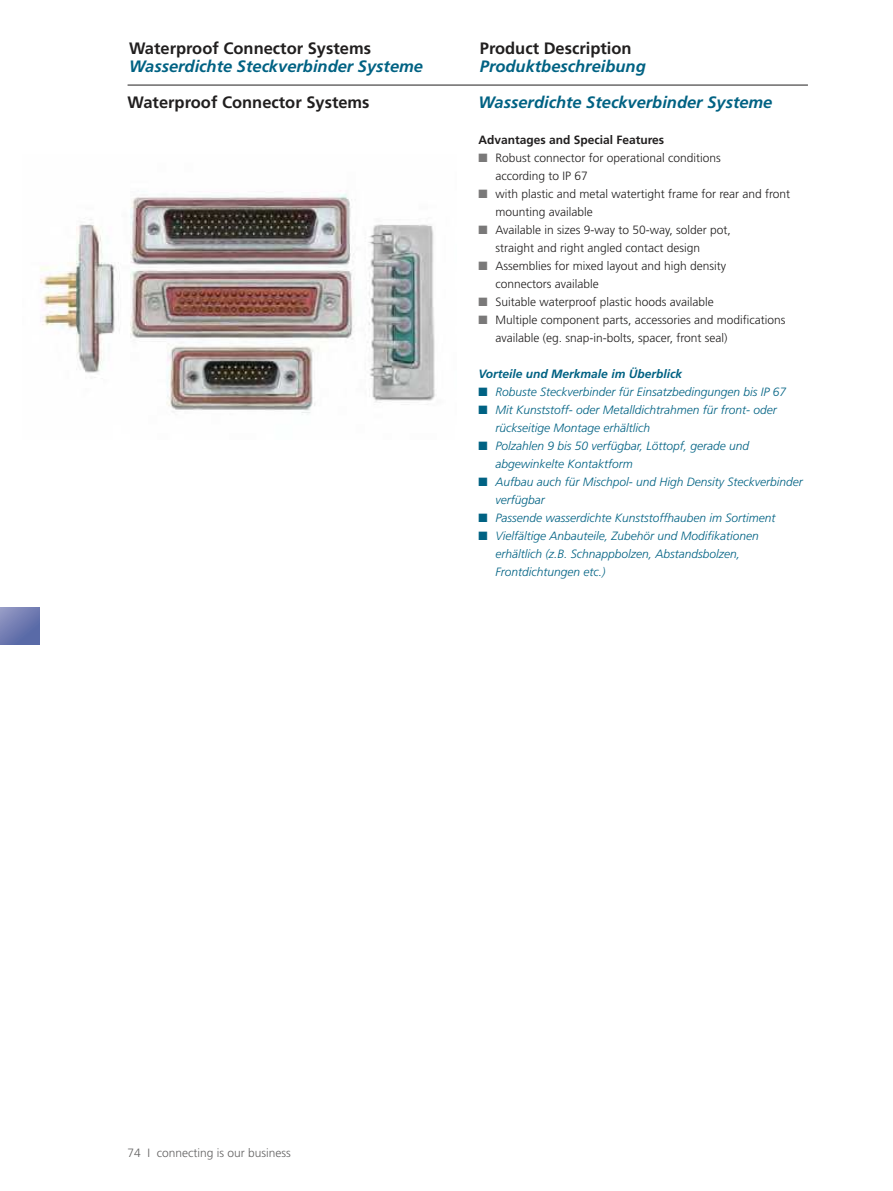
<style>
.page{position:relative;width:893px;height:1191px;background:#fff}
.page>*{position:absolute;margin:0;border:0;box-sizing:border-box;transform-origin:0 0}
.t1{font:italic 700 16.5px "Frutiger LT Std";color:#006283}
.t2{font:700 16.5px "Frutiger LT Std";color:#211f1f}
.t3{font:italic 300 12px/18px "Frutiger LT Std";color:#006283}
.t4{font:300 12px/18px "Frutiger LT Std";color:#211f1f}
.t5{font:italic 700 12px "Frutiger LT Std";color:#006283}
.t6{font:700 12px "Frutiger LT Std";color:#211f1f}
.t7{font:300 12px "Frutiger LT Std";color:#636262}
.s1{color:#7a7979}
</style>
<div class="page">
<hr style="left:128px;top:85px;width:680px;height:1px;background:#211f1f">
<svg style="left:0;top:608px;width:39px;height:36px"></svg>
<img style="left:40px;top:190px;width:395px;height:225px">
<h1 class="t2" style="left:129px;top:41px;width:244px">Waterproof Connector Systems</h1>
<h1 class="t1" style="left:129px;top:58px;width:296px">Wasserdichte Steckverbinder Systeme</h1>
<h1 class="t2" style="left:480px;top:41px;width:153px">Product Description</h1>
<h1 class="t1" style="left:480px;top:58px;width:167px">Produktbeschreibung</h1>
<h1 class="t2" style="left:128px;top:95px;width:244px">Waterproof Connector Systems</h1>
<h1 class="t1" style="left:478px;top:94px;width:296px">Wasserdichte Steckverbinder Systeme</h1>
<p class="t6" style="left:478px;top:135px;width:187px">Advantages and Special Features</p>
<p class="t4" style="left:495px;top:150px;width:227px;text-indent:-17px"><span class="s1">■</span> Robust connector for operational conditions according to IP 67</p>
<p class="t4" style="left:495px;top:186px;width:296px;text-indent:-17px"><span class="s1">■</span> with plastic and metal watertight frame for rear and front mounting available</p>
<p class="t4" style="left:495px;top:222px;width:237px;text-indent:-17px"><span class="s1">■</span> Available in sizes 9-way to 50-way, solder pot, straight and right angled contact design</p>
<p class="t4" style="left:495px;top:258px;width:232px;text-indent:-17px"><span class="s1">■</span> Assemblies for mixed layout and high density connectors available</p>
<p class="t4" style="left:478px;top:294px;width:237px"><span class="s1">■</span> Suitable waterproof plastic hoods available</p>
<p class="t4" style="left:495px;top:312px;width:292px;text-indent:-17px"><span class="s1">■</span> Multiple component parts, accessories and modifications available (eg. snap-in-bolts, spacer, front seal)</p>
<p class="t5" style="left:478px;top:367px;width:205px">Vorteile und Merkmale im Überblick</p>
<p class="t3" style="left:478px;top:384px;width:309px">■ Robuste Steckverbinder für Einsatzbedingungen bis IP 67</p>
<p class="t3" style="left:495px;top:402px;width:283px;text-indent:-17px">■ Mit Kunststoff- oder Metalldichtrahmen für front- oder rückseitige Montage erhältlich</p>
<p class="t3" style="left:495px;top:438px;width:255px;text-indent:-17px">■ Polzahlen 9 bis 50 verfügbar, Löttopf, gerade und abgewinkelte Kontaktform</p>
<p class="t3" style="left:495px;top:474px;width:309px;text-indent:-17px">■ Aufbau auch für Mischpol- und High Density Steckverbinder verfügbar</p>
<p class="t3" style="left:478px;top:510px;width:299px">■ Passende wasserdichte Kunststoffhauben im Sortiment</p>
<p class="t3" style="left:495px;top:528px;width:265px;text-indent:-17px">■ Vielfältige Anbauteile, Zubehör und Modifikationen erhältlich (z.B. Schnappbolzen, Abstandsbolzen,<br>Frontdichtungen etc.)</p>
<p class="t7" style="left:128px;top:1148px;width:165px">74 I connecting is our business</p>
</div>
